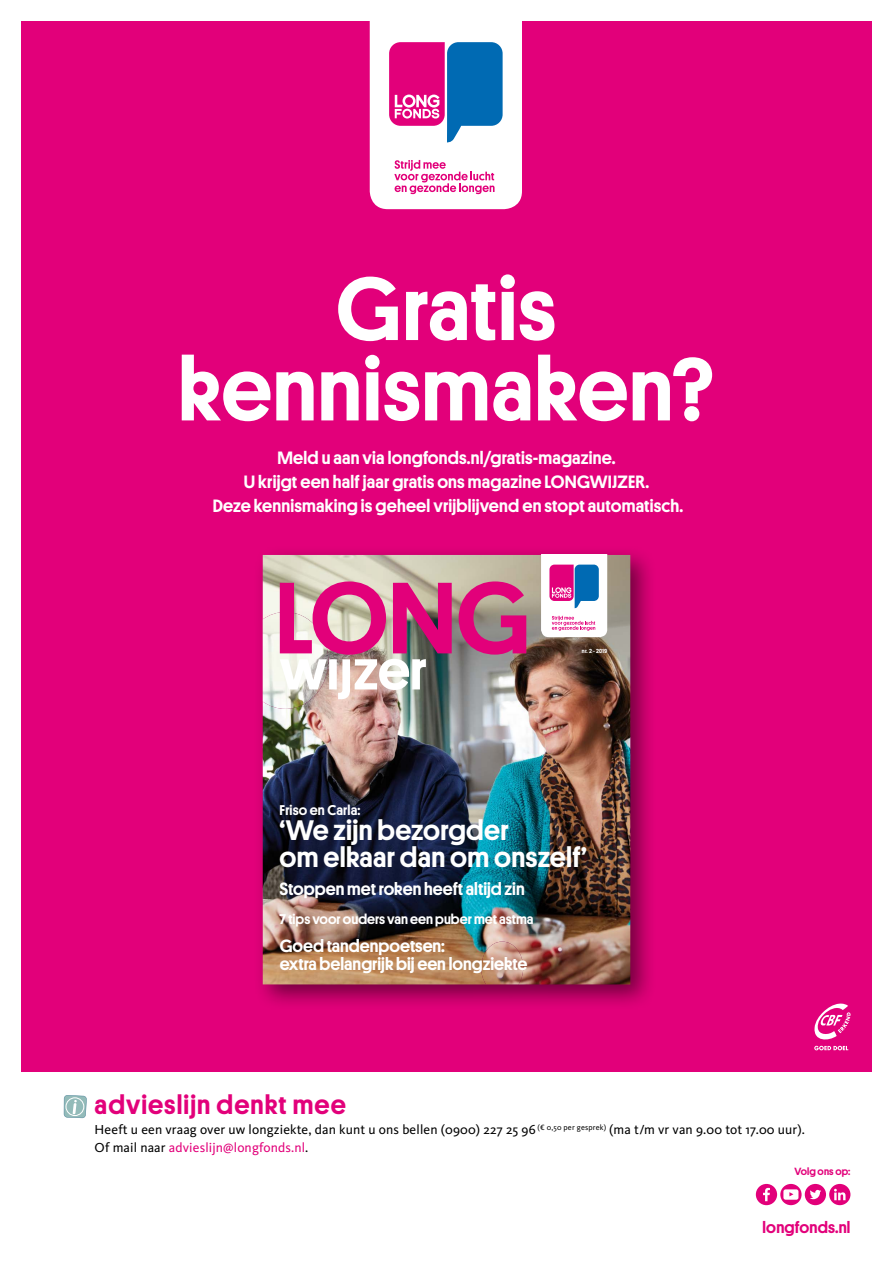
<style>
.page{position:relative;width:893px;height:1263px;background:#fff}
.page>*{position:absolute;margin:0;border:0;box-sizing:border-box;transform-origin:0 0}
.t1{font:500 90px/80.4px "Platform";letter-spacing:.01em;color:#fff;text-align:center}
.t2{font:500 28.5px/27.3px "Platform";letter-spacing:.01em;color:#fff}
.t3{font:500 27px "Platform";letter-spacing:.04em;color:#e2007a}
.t4{font:500 18px/24px "Platform";letter-spacing:.01em;color:#fff;text-align:center}
.t5{font:500 17.85px/17.9px "Platform";color:#fff}
.t6{font:500 16.5px "Platform";letter-spacing:.01em;color:#e2007a}
.t7{font:500 14.25px "Platform";color:#fff}
.t8{font:13.5px/18px "Kievit OT";letter-spacing:.01em;color:#000}
.t9{font:500 10.5px "Platform";letter-spacing:.01em;color:#e2007a}
.t10{font:500 6px "Platform";letter-spacing:.025em;color:#fff}
.s1{color:#e2007a}
</style>
<div class="page">
<div style="left:21px;top:21px;width:851px;height:1050px;background:#e2007a"></div>
<svg style="left:64px;top:1095px;width:23px;height:23px"></svg>
<div style="left:66px;top:1097px;width:18px;height:19px;border:1px solid #fff;border-radius:50%"></div>
<div style="left:252px;top:544px;width:405px;height:467px;background:#000;opacity:.5"></div>
<img style="left:263px;top:555px;width:367px;height:429px">
<img style="left:263px;top:612px;width:65px;height:97px">
<img style="left:481px;top:941px;width:42px;height:43px">
<img style="left:280px;top:581px;width:246px;height:118px">
<svg style="left:541px;top:555px;width:66px;height:82px;background:#cfb9da"></svg>
<svg style="left:780px;top:1184px;width:22px;height:21px"></svg>
<svg style="left:783px;top:1189px;width:15px;height:11px"></svg>
<div style="left:805px;top:1184px;width:21px;height:21px;background:#e2007a;border-radius:50%"></div>
<svg style="left:810px;top:1190px;width:11px;height:9px"></svg>
<div style="left:829px;top:1184px;width:21px;height:21px;background:#e2007a;border-radius:50%"></div>
<svg style="left:834px;top:1189px;width:11px;height:11px"></svg>
<div style="left:756px;top:1184px;width:21px;height:21px;background:#e2007a;border-radius:50%"></div>
<svg style="left:763px;top:1188px;width:7px;height:13px"></svg>
<svg style="left:370px;top:21px;width:152px;height:188px;background:#cfb9da"></svg>
<svg style="left:814px;top:1003px;width:36px;height:47px"></svg>
<h1 class="t1" style="left:178px;top:263px;width:537px">Gratis kennismaken?</h1>
<p class="t4" style="left:213px;top:444px;width:472px">Meld u aan via longfonds.nl/gratis-magazine.<br>U krijgt een half jaar gratis ons magazine LONGWIJZER.<br>Deze kennismaking is geheel vrijblijvend en stopt automatisch.</p>
<p class="t10" style="left:582px;top:647px;width:27px">nr. 2 - 2019</p>
<p class="t7" style="left:280px;top:799px;width:82px">Friso en Carla:</p>
<h2 class="t2" style="left:280px;top:814px;width:309px">‘We zijn bezorgder<br>om elkaar dan om onszelf’</h2>
<p class="t5" style="left:280px;top:879px;width:247px">Stoppen met roken heeft altijd zin</p>
<p class="t7" style="left:280px;top:908px;width:256px">7 tips voor ouders van een puber met astma</p>
<p class="t5" style="left:280px;top:936px;width:249px">Goed tandenpoetsen:<br>extra belangrijk bij een longziekte</p>
<h3 class="t3" style="left:95px;top:1085px;width:253px">advieslijn denkt mee</h3>
<p class="t8" style="left:95px;top:1120px;width:712px">Heeft u een vraag over uw longziekte, dan kunt u ons bellen (0900) 227 25 96 <sup>(€</sup> <sup>0,50</sup> <sup>per</sup> <sup>gesprek)</sup> (ma t/m vr van 9.00 tot 17.00 uur).<br>Of mail naar <span class="s1">advieslijn@longfonds.nl</span>.</p>
<p class="t9" style="left:794px;top:1164px;width:58px">Volg ons op:</p>
<p class="t6" style="left:763px;top:1215px;width:89px">longfonds.nl</p>
</div>
